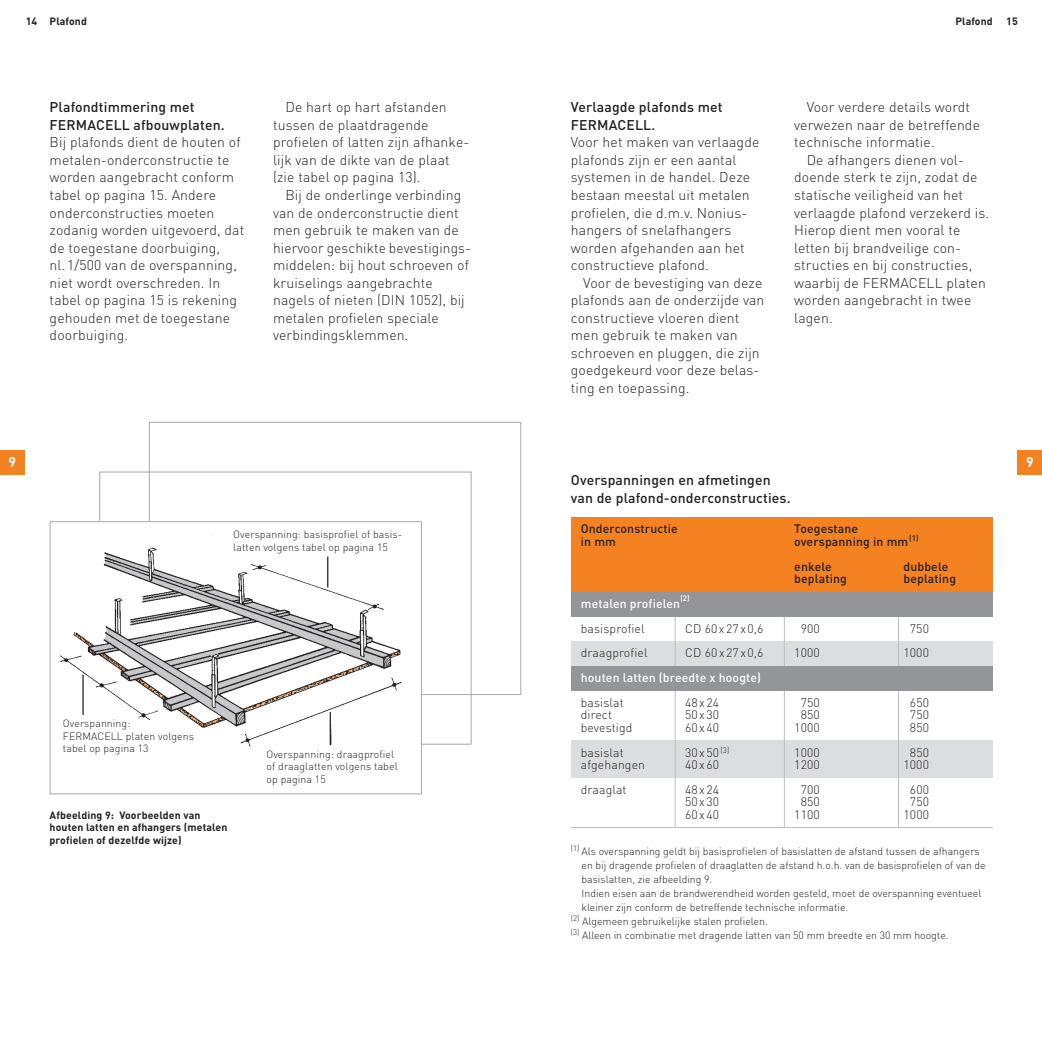
<style>
.page{position:relative;width:1042px;height:1042px;background:#fff}
.page>*{position:absolute;margin:0;border:0;box-sizing:border-box;transform-origin:0 0}
.t1{font:300 14px/17.5px "DIN";letter-spacing:.01em;color:#231f20}
.t2{font:500 14px/17.5px "DIN";letter-spacing:.01em;color:#231f20}
.t3{font:700 14px "DIN";color:#fff}
.t4{font:300 12.25px "DIN";letter-spacing:.01em;color:#231f20}
.t5{font:500 12.25px/24.8px "DIN";letter-spacing:.01em;color:#231f20}
.t6{font:500 12.25px "DIN";letter-spacing:.01em;color:#fff}
.t7{font:300 12.25px "DIN";letter-spacing:.125em;color:#231f20}
.t8{font:300 10.5px/12.4px "DIN";color:#231f20}
.t9{font:700 10.5px/12.4px "DIN";letter-spacing:.01em;color:#231f20}
.t10{font:500 8.05px "DIN";color:#fff}
</style>
<div class="page">
<svg style="left:99px;top:421px;width:422px;height:324px"></svg>
<div style="left:50px;top:521px;width:371px;height:272px;background:#fff"></div>
<img style="left:60px;top:534px;width:342px;height:213px">
<div style="left:50px;top:521px;width:372px;height:273px;border:1px solid #a8a9ad"></div>
<div style="left:0;top:450px;width:25px;height:25px;background:#f58220"></div>
<div style="left:1017px;top:450px;width:24px;height:25px;background:#f58220"></div>
<div style="left:570px;top:517px;width:422px;height:74px;background:#f58220"></div>
<div style="left:570px;top:641px;width:422px;height:25px;background:#dcdddf"></div>
<div style="left:570px;top:740px;width:422px;height:37px;background:#dcdddf"></div>
<hr style="left:674px;top:616px;width:1px;height:211px;background:#bcbdc0">
<hr style="left:783px;top:616px;width:1px;height:211px;background:#bcbdc0">
<hr style="left:897px;top:616px;width:1px;height:211px;background:#bcbdc0">
<hr style="left:570px;top:827px;width:422px;height:1px;background:#bcbdc0">
<div style="left:570px;top:666px;width:422px;height:25px;background:#939598"></div>
<div style="left:570px;top:591px;width:422px;height:25px;background:#939598"></div>
<p class="t9" style="left:26px;top:16px;width:63px">14 Plafond</p>
<p class="t9" style="left:955px;top:16px;width:39px">Plafond</p>
<p class="t9" style="left:1006px;top:16px;width:13px">15</p>
<p class="t2" style="left:50px;top:100px;width:177px">Plafondtimmering met<br>FERMACELL afbouwplaten.</p>
<p class="t1" style="left:50px;top:135px;width:196px">Bij plafonds dient de houten of metalen-onderconstructie te worden aangebracht conform tabel op pagina 15. Andere onderconstructies moeten zodanig worden uitgevoerd, dat de toegestane doorbuiging, nl.1/500 van de overspanning, niet wordt overschreden. In tabel op pagina 15 is rekening gehouden met de toegestane doorbuiging.</p>
<p class="t1" style="left:273px;top:100px;width:198px;text-indent:12px">De hart op hart afstanden tussen de plaatdragende profielen of latten zijn afhanke&shy;lijk van de dikte van de plaat (zie tabel op pagina 13).</p>
<p class="t1" style="left:273px;top:188px;width:199px;text-indent:12px">Bij de onderlinge verbinding van de onderconstructie dient men gebruik te maken van de hiervoor geschikte bevestigings&shy;middelen: bij hout schroeven of kruiselings aangebrachte nagels of nieten (DIN 1052), bij metalen profielen speciale verbindingsklemmen.</p>
<p class="t2" style="left:570px;top:100px;width:153px">Verlaagde plafonds met<br>FERMACELL.</p>
<p class="t1" style="left:570px;top:135px;width:190px">Voor het maken van verlaagde plafonds zijn er een aantal systemen in de handel. Deze bestaan meestal uit metalen profielen, die d.m.v. Nonius&shy;hangers of snelafhangers worden afgehanden aan het constructieve plafond.</p>
<p class="t1" style="left:570px;top:275px;width:195px;text-indent:12px">Voor de bevestiging van deze plafonds aan de onderzijde van constructieve vloeren dient men gebruik te maken van schroeven en pluggen, die zijn goedgekeurd voor deze belas&shy;ting en toepassing.</p>
<p class="t1" style="left:794px;top:100px;width:187px;text-indent:12px">Voor verdere details wordt verwezen naar de betreffende technische informatie.</p>
<p class="t1" style="left:794px;top:153px;width:196px;text-indent:12px">De afhangers dienen vol&shy;doende sterk te zijn, zodat de statische veiligheid van het verlaagde plafond verzekerd is.<br>Hierop dient men vooral te letten bij brandveilige con&shy;structies en bij constructies, waarbij de FERMACELL platen worden aangebracht in twee lagen.</p>
<p class="t3" style="left:9px;top:457px;width:9px">9</p>
<p class="t3" style="left:1026px;top:457px;width:9px">9</p>
<p class="t8" style="left:233px;top:529px;width:170px">Overspanning: basisprofiel of basis&shy;latten volgens tabel op pagina 15</p>
<p class="t8" style="left:63px;top:718px;width:133px">Overspanning:<br>FERMACELL platen volgens tabel op pagina 13</p>
<p class="t8" style="left:266px;top:748px;width:133px">Overspanning: draagprofiel of draaglatten volgens tabel op pagina 15</p>
<p class="t9" style="left:50px;top:810px;width:179px">Afbeelding 9: Voorbeelden van houten latten en afhangers (metalen profielen of dezelfde wijze)</p>
<p class="t2" style="left:570px;top:473px;width:221px">Overspanningen en afmetingen van de plafond-onderconstructies.</p>
<p class="t5" style="left:580px;top:518px;width:98px">Onderconstructie</p>
<p class="t5" style="left:794px;top:518px;width:65px">Toegestane</p>
<p class="t5" style="left:580px;top:530px;width:37px">in mm</p>
<p class="t5" style="left:794px;top:530px;width:126px">overspanning in mm<sup>(1) </sup>enkele</p>
<p class="t5" style="left:903px;top:555px;width:46px">dubbele</p>
<p class="t10" style="left:680px;top:595px;width:11px">(2)</p>
<p class="t6" style="left:580px;top:599px;width:101px">metalen profielen</p>
<p class="t5" style="left:794px;top:567px;width:54px">beplating</p>
<p class="t5" style="left:903px;top:567px;width:54px">beplating</p>
<p class="t4" style="left:580px;top:623px;width:65px">basisprofiel</p>
<p class="t7" style="left:685px;top:623px;width:80px">CD 60x27x0,6</p>
<p class="t4" style="left:800px;top:623px;width:21px">900</p>
<p class="t4" style="left:909px;top:623px;width:21px">750</p>
<p class="t4" style="left:580px;top:648px;width:68px">draagprofiel</p>
<p class="t7" style="left:685px;top:648px;width:80px">CD 60x27x0,6</p>
<p class="t4" style="left:794px;top:648px;width:27px">1000</p>
<p class="t4" style="left:903px;top:648px;width:27px">1000</p>
<p class="t6" style="left:580px;top:673px;width:182px">houten latten (breedte x hoogte)</p>
<p class="t4" style="left:580px;top:698px;width:44px">basislat</p>
<p class="t4" style="left:685px;top:698px;width:36px">48x24</p>
<p class="t4" style="left:800px;top:698px;width:21px">750</p>
<p class="t4" style="left:909px;top:698px;width:21px">650</p>
<p class="t4" style="left:580px;top:710px;width:33px">direct</p>
<p class="t4" style="left:685px;top:710px;width:36px">50x30</p>
<p class="t4" style="left:800px;top:710px;width:21px">850</p>
<p class="t4" style="left:909px;top:710px;width:21px">750</p>
<p class="t4" style="left:580px;top:723px;width:53px">bevestigd</p>
<p class="t4" style="left:685px;top:723px;width:36px">60x40</p>
<p class="t4" style="left:794px;top:723px;width:27px">1000</p>
<p class="t4" style="left:909px;top:723px;width:21px">850</p>
<p class="t4" style="left:580px;top:747px;width:44px">basislat</p>
<p class="t4" style="left:685px;top:747px;width:46px">30x50 <sup>(3)</sup></p>
<p class="t4" style="left:794px;top:747px;width:27px">1000</p>
<p class="t4" style="left:909px;top:747px;width:21px">850</p>
<p class="t4" style="left:580px;top:760px;width:66px">afgehangen</p>
<p class="t4" style="left:685px;top:760px;width:36px">40x60</p>
<p class="t4" style="left:794px;top:760px;width:27px">1200</p>
<p class="t4" style="left:903px;top:760px;width:27px">1000</p>
<p class="t4" style="left:580px;top:785px;width:47px">draaglat</p>
<p class="t4" style="left:685px;top:785px;width:36px">48x24</p>
<p class="t4" style="left:800px;top:785px;width:21px">700</p>
<p class="t4" style="left:909px;top:785px;width:21px">600</p>
<p class="t4" style="left:685px;top:797px;width:36px">50x30</p>
<p class="t4" style="left:800px;top:797px;width:21px">850</p>
<p class="t4" style="left:909px;top:797px;width:21px">750</p>
<p class="t4" style="left:685px;top:809px;width:36px">60x40</p>
<p class="t4" style="left:794px;top:809px;width:27px">1100</p>
<p class="t4" style="left:903px;top:809px;width:27px">1000</p>
<p class="t8" style="left:570px;top:845px;width:410px"><sup>(1)</sup> Als overspanning geldt bij basisprofielen of basislatten de afstand tussen de afhangers</p>
<p class="t8" style="left:581px;top:859px;width:405px">en bij dragende profielen of draaglatten de afstand h.o.h. van de basisprofielen of van de</p>
<p class="t8" style="left:581px;top:873px;width:132px">basislatten, zie afbeelding 9.</p>
<p class="t8" style="left:581px;top:887px;width:401px">Indien eisen aan de brandwerendheid worden gesteld, moet de overspanning eventueel</p>
<p class="t8" style="left:581px;top:901px;width:268px">kleiner zijn conform de betreffende technische informatie.</p>
<p class="t8" style="left:570px;top:915px;width:198px"><sup>(2)</sup> Algemeen gebruikelijke stalen profielen.</p>
<p class="t8" style="left:570px;top:929px;width:379px"><sup>(3)</sup> Alleen in combinatie met dragende latten van 50 mm breedte en 30 mm hoogte.</p>
</div>
